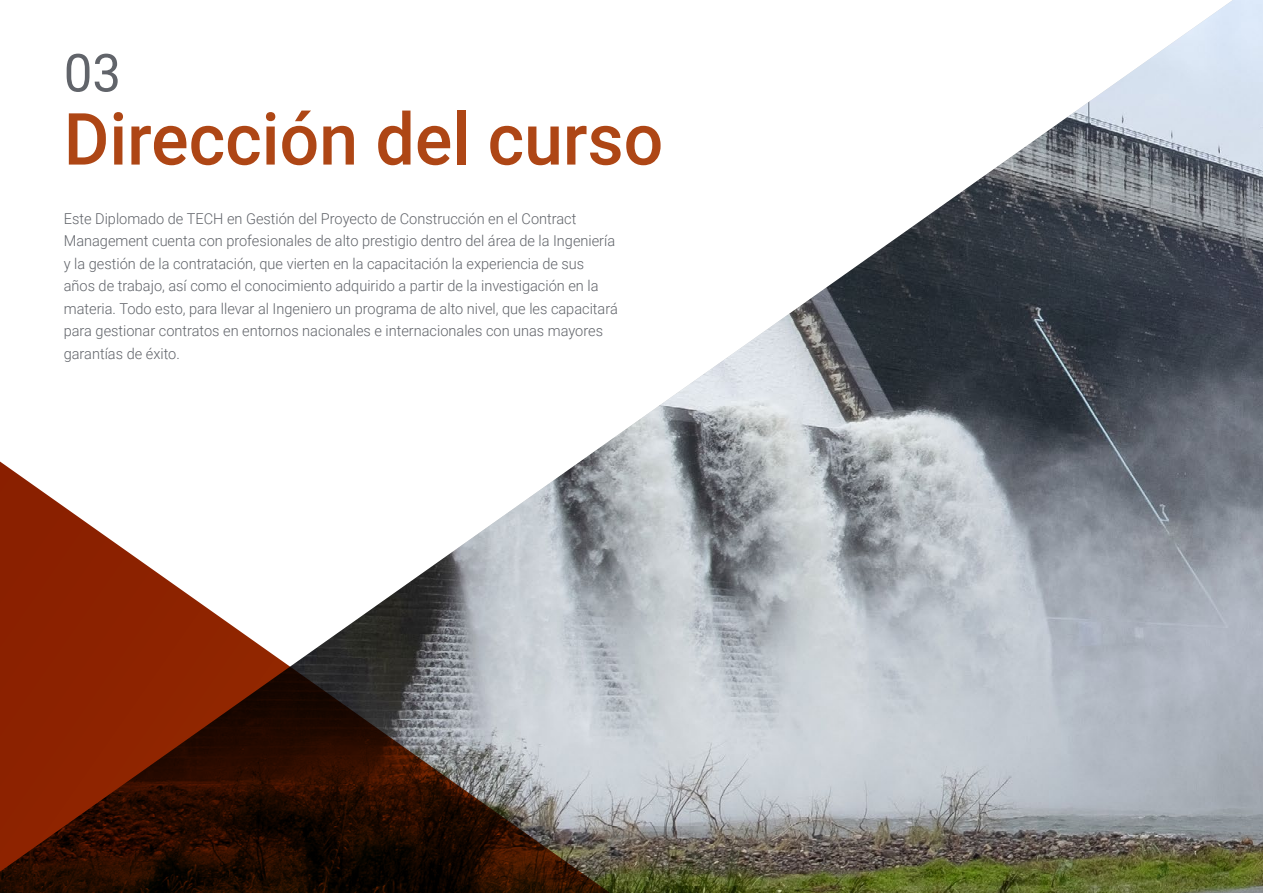
<style>
.page{position:relative;width:1263px;height:893px;background:#fff}
.page>*{position:absolute;margin:0;border:0;box-sizing:border-box;transform-origin:0 0}
.t1{font:500 72px "Roboto";color:#ae4615}
.t2{font:52.5px "Roboto";color:#61646a}
.t3{font:300 15px/22.5px "Roboto";color:#61646a}
</style>
<div class="page">
<img style="left:602px;top:0;width:661px;height:893px">
<svg style="left:0;top:446px;width:640px;height:447px"></svg>
<h2 class="t2" style="left:64px;top:36px;width:59px">03</h2>
<h1 class="t1" style="left:64px;top:89px;width:601px">Dirección del curso</h1>
<p class="t3" style="left:64px;top:207px;width:555px">Este Diplomado de TECH en Gestión del Proyecto de Construcción en el Contract Management cuenta con profesionales de alto prestigio dentro del área de la Ingeniería y la gestión de la contratación, que vierten en la capacitación la experiencia de sus años de trabajo, así como el conocimiento adquirido a partir de la investigación en la materia. Todo esto, para llevar al Ingeniero un programa de alto nivel, que les capacitará para gestionar contratos en entornos nacionales e internacionales con unas mayores garantías de éxito.</p>
</div>
